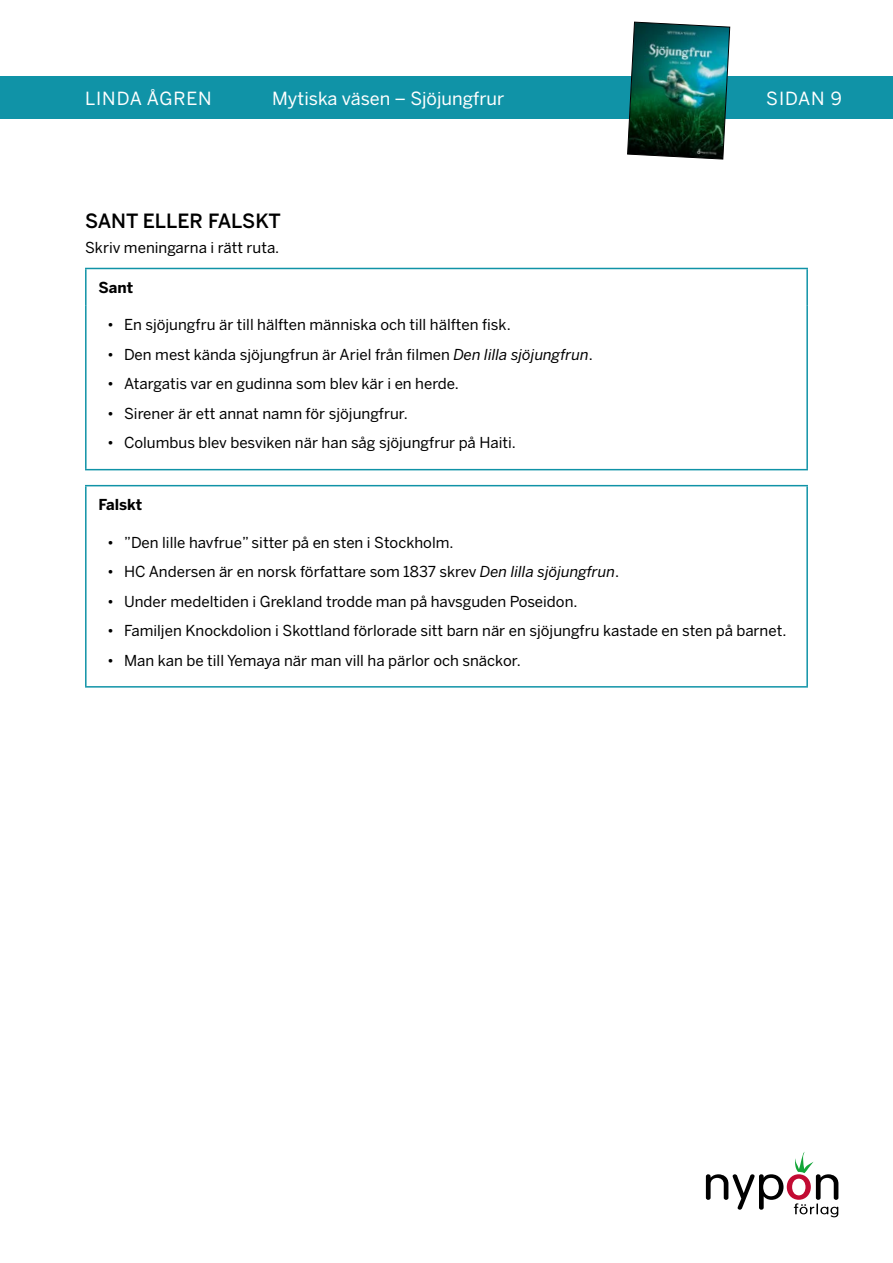
<style>
.page{position:relative;width:893px;height:1263px;background:#fff}
.page>*{position:absolute;margin:0;border:0;box-sizing:border-box;transform-origin:0 0}
.t1{font:500 19.5px "Benton Sans";color:#000}
.t2{font:18px "Benton Sans";color:#fff}
.t3{font:18px "Benton Sans";letter-spacing:.05em;color:#fff}
.t4{font:15px "Benton Sans";color:#000}
.t5{font:700 15px "Benton Sans";color:#000}
.s1{font-style:italic}
</style>
<div class="page">
<svg style="left:706px;top:1152px;width:132px;height:65px"></svg>
<div style="left:0;top:77px;width:893px;height:42px;background:#1093a7"></div>
<img style="left:627px;top:21px;width:103px;height:139px">
<hr style="left:85px;top:269px;width:2px;height:37px;background:#1093a7">
<hr style="left:85px;top:268px;width:723px;height:1px;background:#1093a7">
<hr style="left:806px;top:269px;width:2px;height:37px;background:#1093a7">
<hr style="left:85px;top:306px;width:2px;height:163px;background:#1093a7">
<hr style="left:806px;top:306px;width:2px;height:163px;background:#1093a7">
<hr style="left:85px;top:469px;width:723px;height:1px;background:#1093a7">
<hr style="left:85px;top:486px;width:2px;height:37px;background:#1093a7">
<hr style="left:85px;top:485px;width:723px;height:1px;background:#1093a7">
<hr style="left:806px;top:486px;width:2px;height:37px;background:#1093a7">
<hr style="left:85px;top:523px;width:2px;height:163px;background:#1093a7">
<hr style="left:806px;top:523px;width:2px;height:163px;background:#1093a7">
<hr style="left:85px;top:686px;width:723px;height:2px;background:#1093a7">
<p class="t3" style="left:85px;top:87px;width:128px">LINDA ÅGREN</p>
<p class="t2" style="left:272px;top:87px;width:234px">Mytiska väsen – Sjöjungfrur</p>
<p class="t2" style="left:766px;top:87px;width:77px">SIDAN 9</p>
<h1 class="t1" style="left:85px;top:209px;width:197px">SANT ELLER FALSKT</h1>
<p class="t4" style="left:85px;top:239px;width:196px">Skriv meningarna i rätt ruta.</p>
<p class="t5" style="left:99px;top:278px;width:36px">Sant</p>
<p class="t4" style="left:107px;top:316px;width:405px">• En sjöjungfru är till hälften människa och till hälften fisk.</p>
<p class="t4" style="left:107px;top:345px;width:487px">• Den mest kända sjöjungfrun är Ariel från filmen <span class="s1">Den lilla sjöjungfrun</span>.</p>
<p class="t4" style="left:107px;top:375px;width:353px">• Atargatis var en gudinna som blev kär i en herde.</p>
<p class="t4" style="left:107px;top:404px;width:302px">• Sirener är ett annat namn för sjöjungfrur.</p>
<p class="t4" style="left:107px;top:434px;width:410px">• Columbus blev besviken när han såg sjöjungfrur på Haiti.</p>
<p class="t5" style="left:99px;top:495px;width:45px">Falskt</p>
<p class="t4" style="left:107px;top:533px;width:348px">• ”Den lille havfrue” sitter på en sten i Stockholm.</p>
<p class="t4" style="left:107px;top:563px;width:514px">• HC Andersen är en norsk författare som 1837 skrev <span class="s1">Den lilla sjöjungfrun</span>.</p>
<p class="t4" style="left:107px;top:592px;width:472px">• Under medeltiden i Grekland trodde man på havsguden Poseidon.</p>
<p class="t4" style="left:107px;top:622px;width:681px">• Familjen Knockdolion i Skottland förlorade sitt barn när en sjöjungfru kastade en sten på barnet.</p>
<p class="t4" style="left:107px;top:651px;width:415px">• Man kan be till Yemaya när man vill ha pärlor och snäckor.</p>
</div>
